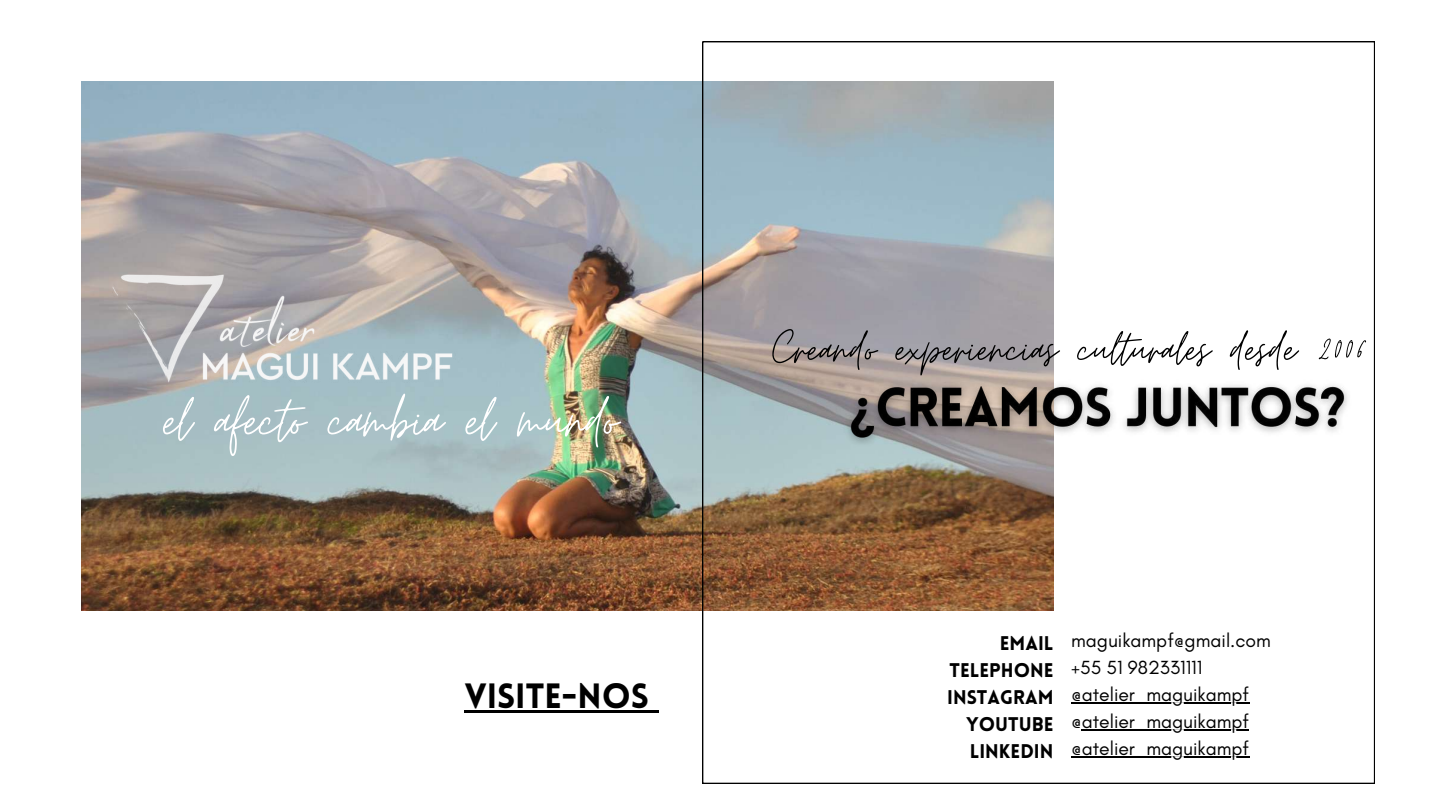
<style>
.page{position:relative;width:1440px;height:810px;background:#fff}
.page>*{position:absolute;margin:0;border:0;box-sizing:border-box;transform-origin:0 0}
.t1{font:69px "Moon Time";letter-spacing:-.02em;color:#fff}
.t2{font:53.2px "Moon Time";color:#000}
.t3{font:900 34.4px "Lovelo";color:#000}
.t4{font:19.4px/27px "Glacial Indifference";color:#000}
.t5{font:900 19.4px/26.9px "Lovelo";color:#000;text-align:right}
</style>
<div class="page">
<img style="left:81px;top:81px;width:622px;height:529px">
<svg style="left:703px;top:42px;width:672px;height:741px"></svg>
<img style="left:81px;top:243px;width:396px;height:180px">
<img style="left:837px;top:375px;width:520px;height:80px">
<hr style="left:1071px;top:703px;width:178px;height:1px;background:#000">
<hr style="left:1082px;top:730px;width:167px;height:1px;background:#000">
<hr style="left:1071px;top:757px;width:178px;height:1px;background:#000">
<hr style="left:465px;top:710px;width:184px;height:3px;background:#000">
<svg style="left:649px;top:710px;width:10px;height:3px"></svg>
<h1 class="t1" style="left:164px;top:379px;width:456px">el afecto cambia el mundo</h1>
<h3 class="t3" style="left:465px;top:682px;width:186px">VISITE-NOS</h3>
<h2 class="t2" style="left:772px;top:317px;width:597px">Creando experiencias culturales desde 2006</h2>
<p class="t5" style="left:947px;top:632px;width:108px">EMAIL<br>TELEPHONE<br>INSTAGRAM<br>YOUTUBE<br>LINKEDIN</p>
<p class="t4" style="left:1071px;top:627px;width:201px">maguikampf@gmail.com +55 51 982331111 @atelier_maguikampf @atelier_maguikampf @atelier_maguikampf</p>
</div>
